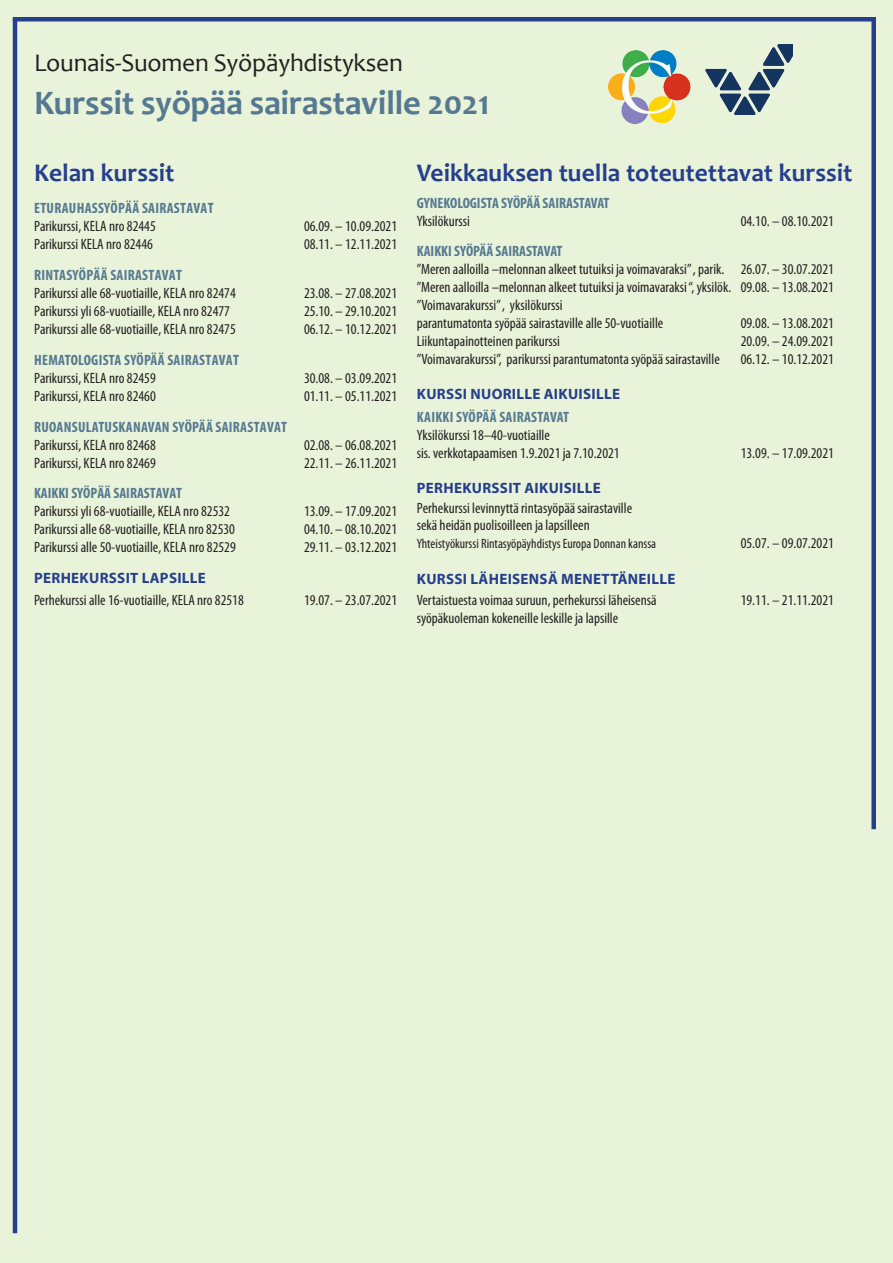
<style>
.page{position:relative;width:893px;height:1263px;background:#e9f3d9}
.page>*{position:absolute;margin:0;border:0;box-sizing:border-box;transform-origin:0 0}
.t1{font:700 34.5px "Candara";letter-spacing:-.01em;color:#557991}
.t2{font:700 25.5px "Candara";color:#253f8e}
.t3{font:25.5px "Candara";letter-spacing:-.01em;color:#231f20}
.t4{font:condensed 15px "Myriad Pro";color:#231f20}
.t5{font:700 condensed 15px "Myriad Pro";letter-spacing:.02em;color:#557991}
.t6{font:700 15px "Myriad Pro";letter-spacing:.02em;color:#253f8e}
.t7{font:700 condensed 15px "Myriad Pro";color:#557991}
.t8{font:condensed 13.5px "Myriad Pro";color:#231f20}
</style>
<div class="page">
<hr style="left:13px;top:19px;width:4px;height:1214px;background:#253f8e">
<div style="left:13px;top:17px;width:861px;height:5px;background:#253f8e"></div>
<div style="left:871px;top:17px;width:5px;height:812px;background:#253f8e"></div>
<img style="left:608px;top:50px;width:83px;height:74px">
<img style="left:706px;top:45px;width:87px;height:70px">
<p class="t3" style="left:34px;top:46px;width:370px">Lounais-Suomen Syöpäyhdistyksen</p>
<p class="t1" style="left:34px;top:81px;width:457px">Kurssit syöpää sairastaville 2021</p>
<p class="t2" style="left:34px;top:157px;width:142px">Kelan kurssit</p>
<p class="t5" style="left:34px;top:199px;width:181px">ETURAUHASSYÖPÄÄ SAIRASTAVAT</p>
<p class="t4" style="left:34px;top:217px;width:123px">Parikurssi, KELA nro 82445</p>
<p class="t4" style="left:304px;top:217px;width:95px">06.09. – 10.09.2021</p>
<p class="t4" style="left:34px;top:235px;width:120px">Parikurssi KELA nro 82446</p>
<p class="t4" style="left:304px;top:235px;width:95px">08.11. – 12.11.2021</p>
<p class="t5" style="left:34px;top:266px;width:149px">RINTASYÖPÄÄ SAIRASTAVAT</p>
<p class="t4" style="left:34px;top:284px;width:203px">Parikurssi alle 68-vuotiaille, KELA nro 82474</p>
<p class="t4" style="left:304px;top:284px;width:95px">23.08. – 27.08.2021</p>
<p class="t4" style="left:34px;top:302px;width:198px">Parikurssi yli 68-vuotiaille, KELA nro 82477</p>
<p class="t4" style="left:304px;top:302px;width:95px">25.10. – 29.10.2021</p>
<p class="t4" style="left:34px;top:320px;width:203px">Parikurssi alle 68-vuotiaille, KELA nro 82475</p>
<p class="t4" style="left:304px;top:320px;width:95px">06.12. – 10.12.2021</p>
<p class="t5" style="left:34px;top:350px;width:206px">HEMATOLOGISTA SYÖPÄÄ SAIRASTAVAT</p>
<p class="t4" style="left:34px;top:369px;width:123px">Parikurssi, KELA nro 82459</p>
<p class="t4" style="left:304px;top:369px;width:95px">30.08. – 03.09.2021</p>
<p class="t4" style="left:34px;top:387px;width:123px">Parikurssi, KELA nro 82460</p>
<p class="t4" style="left:304px;top:387px;width:95px">01.11. – 05.11.2021</p>
<p class="t5" style="left:34px;top:417px;width:255px">RUOANSULATUSKANAVAN SYÖPÄÄ SAIRASTAVAT</p>
<p class="t4" style="left:34px;top:435px;width:123px">Parikurssi, KELA nro 82468</p>
<p class="t4" style="left:304px;top:435px;width:95px">02.08. – 06.08.2021</p>
<p class="t4" style="left:34px;top:453px;width:123px">Parikurssi, KELA nro 82469</p>
<p class="t4" style="left:304px;top:453px;width:95px">22.11. – 26.11.2021</p>
<p class="t7" style="left:34px;top:484px;width:150px">KAIKKI SYÖPÄÄ SAIRASTAVAT</p>
<p class="t4" style="left:34px;top:502px;width:198px">Parikurssi yli 68-vuotiaille, KELA nro 82532</p>
<p class="t4" style="left:304px;top:502px;width:95px">13.09. – 17.09.2021</p>
<p class="t4" style="left:34px;top:520px;width:203px">Parikurssi alle 68-vuotiaille, KELA nro 82530</p>
<p class="t4" style="left:304px;top:520px;width:95px">04.10. – 08.10.2021</p>
<p class="t4" style="left:34px;top:538px;width:203px">Parikurssi alle 50-vuotiaille, KELA nro 82529</p>
<p class="t4" style="left:304px;top:538px;width:95px">29.11. – 03.12.2021</p>
<p class="t6" style="left:34px;top:568px;width:173px">PERHEKURSSIT LAPSILLE</p>
<p class="t4" style="left:34px;top:591px;width:211px">Perhekurssi alle 16-vuotiaille, KELA nro 82518</p>
<p class="t4" style="left:304px;top:591px;width:95px">19.07. – 23.07.2021</p>
<p class="t2" style="left:417px;top:157px;width:437px">Veikkauksen tuella toteutettavat kurssit</p>
<p class="t7" style="left:417px;top:193px;width:194px">GYNEKOLOGISTA SYÖPÄÄ SAIRASTAVAT</p>
<p class="t4" style="left:417px;top:212px;width:55px">Yksilökurssi</p>
<p class="t4" style="left:741px;top:212px;width:95px">04.10. – 08.10.2021</p>
<p class="t7" style="left:417px;top:242px;width:147px">KAIKKI SYÖPÄÄ SAIRASTAVAT</p>
<p class="t4" style="left:417px;top:260px;width:419px">”Meren aalloilla –melonnan alkeet tutuiksi ja voimavaraksi” , parik. 26.07. – 30.07.2021</p>
<p class="t4" style="left:417px;top:278px;width:419px">”Meren aalloilla –melonnan alkeet tutuiksi ja voimavaraksi “, yksilök. 09.08. – 13.08.2021</p>
<p class="t4" style="left:417px;top:296px;width:147px">”Voimavarakurssi” , yksilökurssi</p>
<p class="t4" style="left:417px;top:314px;width:248px">parantumatonta syöpää sairastaville alle 50-vuotiaille</p>
<p class="t4" style="left:741px;top:314px;width:95px">09.08. – 13.08.2021</p>
<p class="t4" style="left:417px;top:332px;width:145px">Liikuntapainotteinen parikurssi</p>
<p class="t4" style="left:741px;top:332px;width:95px">20.09. – 24.09.2021</p>
<p class="t4" style="left:417px;top:350px;width:305px">”Voimavarakurssi”, parikurssi parantumatonta syöpää sairastaville</p>
<p class="t4" style="left:741px;top:350px;width:95px">06.12. – 10.12.2021</p>
<p class="t6" style="left:417px;top:385px;width:205px">KURSSI NUORILLE AIKUISILLE</p>
<p class="t5" style="left:417px;top:407px;width:154px">KAIKKI SYÖPÄÄ SAIRASTAVAT</p>
<p class="t4" style="left:417px;top:426px;width:135px">Yksilökurssi 18–40-vuotiaille</p>
<p class="t4" style="left:417px;top:444px;width:204px">sis. verkkotapaamisen 1.9.2021 ja 7.10.2021</p>
<p class="t4" style="left:741px;top:444px;width:95px">13.09. – 17.09.2021</p>
<p class="t6" style="left:417px;top:478px;width:185px">PERHEKURSSIT AIKUISILLE</p>
<p class="t4" style="left:417px;top:499px;width:217px">Perhekurssi levinnyttä rintasyöpää sairastaville</p>
<p class="t4" style="left:417px;top:516px;width:175px">sekä heidän puolisoilleen ja lapsilleen</p>
<p class="t8" style="left:417px;top:535px;width:241px">Yhteistyökurssi Rintasyöpäyhdistys Europa Donnan kanssa</p>
<p class="t4" style="left:741px;top:534px;width:95px">05.07. – 09.07.2021</p>
<p class="t6" style="left:417px;top:569px;width:260px">KURSSI LÄHEISENSÄ MENETTÄNEILLE</p>
<p class="t4" style="left:417px;top:591px;width:241px">Vertaistuesta voimaa suruun, perhekurssi läheisensä</p>
<p class="t4" style="left:741px;top:591px;width:95px">19.11. – 21.11.2021</p>
<p class="t4" style="left:417px;top:609px;width:203px">syöpäkuoleman kokeneille leskille ja lapsille</p>
</div>
